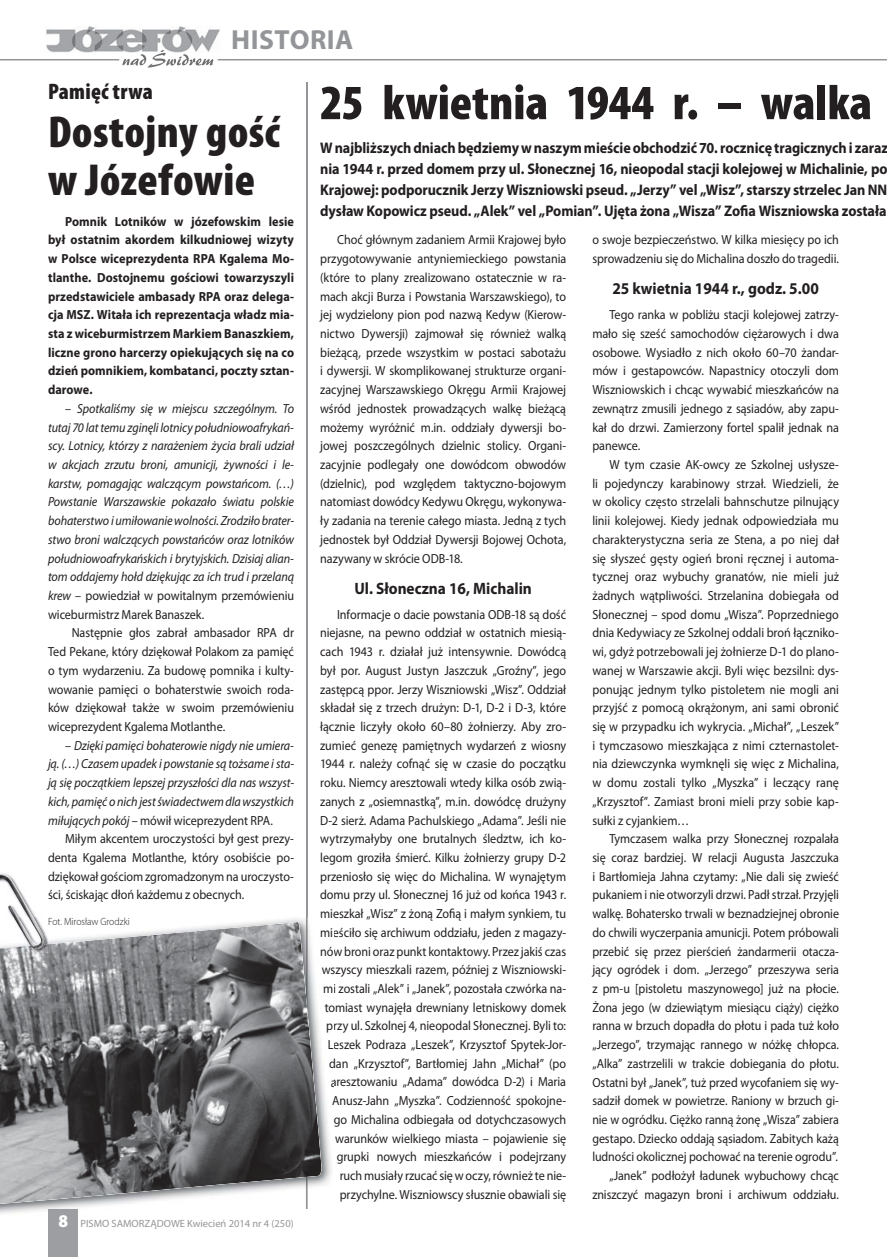
<style>
.page{position:relative;width:887px;height:1257px;background:#fff}
.page>*{position:absolute;margin:0;border:0;box-sizing:border-box;transform-origin:0 0}
.t1{font:900 condensed 49.5px "Myriad Pro";color:#231f20}
.t2{font:900 condensed 45px/48px "Myriad Pro";letter-spacing:.01em;color:#231f20}
.t3{font:700 27.75px "Myriad Pro";letter-spacing:.02em;color:#939598}
.t4{font:900 condensed 22.5px "Myriad Pro";letter-spacing:.01em;color:#231f20}
.t5{font:900 18px "Myriad Pro";color:#fff;scale:.94 1}
.t6{font:700 16.5px "Myriad Pro";color:#231f20;scale:.93 1}
.t7{font:700 15.3px/21px "Myriad Pro";letter-spacing:-.01em;color:#231f20;text-align:justify;scale:.92 1}
.t8{font:13.2px/18.8px "Myriad Pro";letter-spacing:-.005em;color:#231f20;text-align:justify;scale:.92 1}
.t9{font:13.2px/18.8px "Myriad Pro";letter-spacing:-.005em;color:#231f20;text-align:right;scale:.91 1}
.t10{font:italic 13.2px/18.8px "Myriad Pro";letter-spacing:-.01em;color:#231f20;text-align:justify;scale:.92 1}
.t11{font:700 13.2px/18.8px "Myriad Pro";letter-spacing:.005em;color:#231f20;text-align:justify;scale:.93 1}
.t12{font:10.5px "Myriad Pro";color:#939598}
.t13{font:300 10.5px "Myriad Pro";color:#231f20;scale:.92 1}
.s1{font-style:normal}
</style>
<div class="page">
<hr style="left:218px;top:59px;width:669px;height:1px;background:#939598">
<hr style="left:0;top:59px;width:119px;height:1px;background:#939598">
<img style="left:46px;top:27px;width:174px;height:25px">
<svg style="left:122px;top:50px;width:91px;height:18px"></svg>
<div style="left:48px;top:1209px;width:30px;height:48px;background:#9c9ea1"></div>
<hr style="left:306px;top:82px;width:1px;height:1127px;background:#939598">
<img style="left:0;top:917px;width:331px;height:297px">
<img style="left:48px;top:1209px;width:30px;height:5px">
<svg style="left:321px;top:917px;width:10px;height:4px"></svg>
<svg style="left:322px;top:927px;width:9px;height:13px"></svg>
<svg style="left:322px;top:946px;width:9px;height:12px"></svg>
<svg style="left:322px;top:965px;width:9px;height:12px"></svg>
<svg style="left:324px;top:983px;width:7px;height:12px"></svg>
<svg style="left:325px;top:1002px;width:6px;height:12px"></svg>
<svg style="left:327px;top:1021px;width:4px;height:12px"></svg>
<svg style="left:329px;top:1039px;width:2px;height:13px"></svg>
<svg style="left:330px;top:1058px;width:1px;height:13px"></svg>
<img style="left:50px;top:917px;width:79px;height:5px">
<img style="left:0;top:922px;width:322px;height:283px">
<img style="left:47px;top:917px;width:2px;height:27px">
<img style="left:0;top:944px;width:49px;height:9px">
<img style="left:0;top:873px;width:47px;height:77px">
<h3 class="t3" style="left:231px;top:29px;width:124px">HISTORIA</h3>
<h3 class="t4" style="left:48px;top:83px;width:107px">Pamięć trwa</h3>
<h2 class="t2" style="left:48px;top:112px;width:233px">Dostojny gość w Józefowie</h2>
<p class="t11" style="left:48px;top:213px;width:266px;text-indent:17px">Pomnik Lotników w józefowskim lesie był ostatnim akordem kilkudniowej wizyty w Polsce wiceprezydenta RPA Kgalema Mo&shy;tlanthe. Dostojnemu gościowi towarzyszyli przedstawiciele ambasady RPA oraz delega&shy;cja MSZ. Witała ich reprezentacja władz mia&shy;sta z wiceburmistrzem Markiem Banaszkiem, liczne grono harcerzy opiekujących się na co dzień pomnikiem, kombatanci, poczty sztan&shy;darowe.</p>
<p class="t10" style="left:48px;top:400px;width:269px;text-indent:17px"><span class="s1">–</span> Spotkaliśmy się w miejscu szczególnym. To tutaj 70 lat temu zginęli lotnicy południowoafrykań&shy;scy. Lotnicy, którzy z narażeniem życia brali udział w akcjach zrzutu broni, amunicji, żywności i le&shy;karstw, pomagając walczącym powstańcom. (…)<br>Powstanie Warszawskie pokazało światu polskie bohaterstwo i umiłowanie wolności. Zrodziło brater&shy;stwo broni walczących powstańców oraz lotników południowoafrykańskich i brytyjskich. Dzisiaj alian&shy;tom oddajemy hołd dziękując za ich trud i przelaną krew <span class="s1">– powiedział w powitalnym przemówieniu wiceburmistrz Marek Banaszek.</span></p>
<p class="t8" style="left:48px;top:625px;width:269px;text-indent:24px">Następnie głos zabrał ambasador RPA dr Ted Pekane, który dziękował Polakom za pamięć o tym wydarzeniu. Za budowę pomnika i kulty&shy;wowanie pamięci o bohaterstwie swoich roda&shy;ków dziękował także w swoim przemówieniu wiceprezydent Kgalema Motlanthe.</p>
<p class="t10" style="left:48px;top:737px;width:269px;text-indent:17px"><span class="s1">–</span> Dzięki pamięci bohaterowie nigdy nie umiera&shy;ją. (…) Czasem upadek i powstanie są tożsame i sta&shy;ją się początkiem lepszej przyszłości dla nas wszyst&shy;kich, pamięć o nich jest świadectwem dla wszystkich miłujących pokój <span class="s1">– mówił wiceprezydent RPA.</span></p>
<p class="t8" style="left:48px;top:831px;width:269px;text-indent:17px">Miłym akcentem uroczystości był gest prezy&shy;denta Kgalema Motlanthe, który osobiście po&shy;dziękował gościom zgromadzonym na uroczysto&shy;ści, ściskając dłoń każdemu z obecnych.</p>
<p class="t13" style="left:48px;top:917px;width:91px">Fot. Mirosław Grodzki</p>
<h3 class="t5" style="left:58px;top:1214px;width:12px">8</h3>
<p class="t12" style="left:80px;top:1220px;width:215px">PISMO SAMORZĄDOWE Kwiecień 2014 nr 4 (250)</p>
<h1 class="t1" style="left:320px;top:84px;width:553px">25 kwietnia 1944 r. – walka</h1>
<p class="t7" style="left:320px;top:139px;width:619px">W najbliższych dniach będziemy w naszym mieście obchodzić 70. rocznicę tragicznych i zaraz nia 1944 r. przed domem przy ul. Słonecznej 16, nieopodal stacji kolejowej w Michalinie, po Krajowej: podporucznik Jerzy Wiszniowski pseud. „Jerzy” vel „Wisz”, starszy strzelec Jan NN dysław Kopowicz pseud. „Alek” vel „Pomian”. Ujęta żona „Wisza” Zofia Wiszniowska została</p>
<p class="t8" style="left:320px;top:232px;width:269px;text-indent:17px">Choć głównym zadaniem Armii Krajowej było przygotowywanie antyniemieckiego powstania (które to plany zrealizowano ostatecznie w ra&shy;mach akcji Burza i Powstania Warszawskiego), to jej wydzielony pion pod nazwą Kedyw (Kierow&shy;nictwo Dywersji) zajmował się również walką bieżącą, przede wszystkim w postaci sabotażu i dywersji. W skomplikowanej strukturze organi&shy;zacyjnej Warszawskiego Okręgu Armii Krajowej wśród jednostek prowadzących walkę bieżącą możemy wyróżnić m.in. oddziały dywersji bo&shy;jowej poszczególnych dzielnic stolicy. Organi&shy;zacyjnie podlegały one dowódcom obwodów (dzielnic), pod względem taktyczno-bojowym natomiast dowódcy Kedywu Okręgu, wykonywa&shy;ły zadania na terenie całego miasta. Jedną z tych jednostek był Oddział Dywersji Bojowej Ochota, nazywany w skrócie ODB-18.</p>
<p class="t6" style="left:354px;top:582px;width:192px">Ul. Słoneczna 16, Michalin</p>
<p class="t8" style="left:320px;top:606px;width:269px;text-align:right">Informacje o dacie powstania ODB-18 są dość niejasne, na pewno oddział w ostatnich miesią&shy;cach 1943 r. działał już intensywnie. Dowódcą był por. August Justyn Jaszczuk „Groźny”, jego zastępcą ppor. Jerzy Wiszniowski „Wisz”. Oddział składał się z trzech drużyn: D-1, D-2 i D-3, które łącznie liczyły około 60–80 żołnierzy. Aby zro&shy;zumieć genezę pamiętnych wydarzeń z wiosny 1944 r. należy cofnąć się w czasie do początku roku. Niemcy aresztowali wtedy kilka osób zwią&shy;zanych z „osiemnastką”, m.in. dowódcę drużyny D-2 sierż. Adama Pachulskiego „Adama”. Jeśli nie wytrzymałyby one brutalnych śledztw, ich ko&shy;legom groziła śmierć. Kilku żołnierzy grupy D-2 przeniosło się więc do Michalina. W wynajętym domu przy ul. Słonecznej 16 już od końca 1943 r. mieszkał „Wisz” z żoną Zofią i małym synkiem, tu mieściło się archiwum oddziału, jeden z magazy&shy;nów broni oraz punkt kontaktowy. Przez jakiś czas wszyscy mieszkali razem, później z Wiszniowski&shy;mi zostali „Alek” i „Janek”, pozostała czwórka na&shy;tomiast wynajęła drewniany letniskowy domek przy ul. Szkolnej 4, nieopodal Słonecznej. Byli to:<br>Leszek Podraza „Leszek”, Krzysztof Spytek-Jor&shy;dan „Krzysztof”, Bartłomiej Jahn „Michał” (po aresztowaniu „Adama” dowódca D-2) i Maria Anusz-Jahn „Myszka”. Codzienność spokojne&shy;go Michalina odbiegała od dotychczasowych warunków wielkiego miasta – pojawienie się grupki nowych mieszkańców i podejrzany ruch musiały rzucać się w oczy, również te nie&shy;przychylne. Wiszniowscy słusznie obawiali się</p>
<p class="t8" style="left:592px;top:232px;width:270px">o swoje bezpieczeństwo. W kilka miesięcy po ich sprowadzeniu się do Michalina doszło do tragedii.</p>
<p class="t6" style="left:612px;top:283px;width:223px">25 kwietnia 1944 r., godz. 5.00</p>
<p class="t8" style="left:592px;top:307px;width:270px;text-indent:17px">Tego ranka w pobliżu stacji kolejowej zatrzy&shy;mało się sześć samochodów ciężarowych i dwa osobowe. Wysiadło z nich około 60–70 żandar&shy;mów i gestapowców. Napastnicy otoczyli dom Wiszniowskich i chcąc wywabić mieszkańców na zewnątrz zmusili jednego z sąsiadów, aby zapu&shy;kał do drzwi. Zamierzony fortel spalił jednak na panewce.</p>
<p class="t8" style="left:592px;top:457px;width:270px;text-indent:17px">W tym czasie AK-owcy ze Szkolnej usłysze&shy;li pojedynczy karabinowy strzał. Wiedzieli, że w okolicy często strzelali bahnschutze pilnujący linii kolejowej. Kiedy jednak odpowiedziała mu charakterystyczna seria ze Stena, a po niej dał się słyszeć gęsty ogień broni ręcznej i automa&shy;tycznej oraz wybuchy granatów, nie mieli już żadnych wątpliwości. Strzelanina dobiegała od Słonecznej – spod domu „Wisza”. Poprzedniego dnia Kedywiacy ze Szkolnej oddali broń łączniko&shy;wi, gdyż potrzebowali jej żołnierze D-1 do plano&shy;wanej w Warszawie akcji. Byli więc bezsilni: dys&shy;ponując jednym tylko pistoletem nie mogli ani przyjść z pomocą okrążonym, ani sami obronić się w przypadku ich wykrycia. „Michał”, „Leszek” i tymczasowo mieszkająca z nimi czternastolet&shy;nia dziewczynka wymknęli się więc z Michalina, w domu zostali tylko „Myszka” i leczący ranę „Krzysztof”. Zamiast broni mieli przy sobie kap&shy;sułki z cyjankiem…</p>
<p class="t9" style="left:592px;top:831px;width:273px">Tymczasem walka przy Słonecznej rozpalała<br>się coraz bardziej. W relacji Augusta Jaszczuka i Bartłomieja Jahna czytamy: „Nie dali się zwieść pukaniem i nie otworzyli drzwi. Padł strzał. Przyjęli walkę. Bohatersko trwali w beznadziejnej obronie do chwili wyczerpania amunicji. Potem próbowali przebić się przez pierścień żandarmerii otacza&shy;jący ogródek i dom. „Jerzego” przeszywa seria z pm-u [pistoletu maszynowego] już na płocie.<br>Żona jego (w dziewiątym miesiącu ciąży) ciężko ranna w brzuch dopadła do płotu i pada tuż koło „Jerzego”, trzymając rannego w nóżkę chłopca. „Alka” zastrzelili w trakcie dobiegania do płotu.<br>Ostatni był „Janek”, tuż przed wycofaniem się wy&shy;sadził domek w powietrze. Raniony w brzuch gi&shy;nie w ogródku. Ciężko ranną żonę „Wisza” zabiera gestapo. Dziecko oddają sąsiadom. Zabitych każą ludności okolicznej pochować na terenie ogrodu”. „Janek” podłożył ładunek wybuchowy chcąc zniszczyć magazyn broni i archiwum oddziału.</p>
</div>
